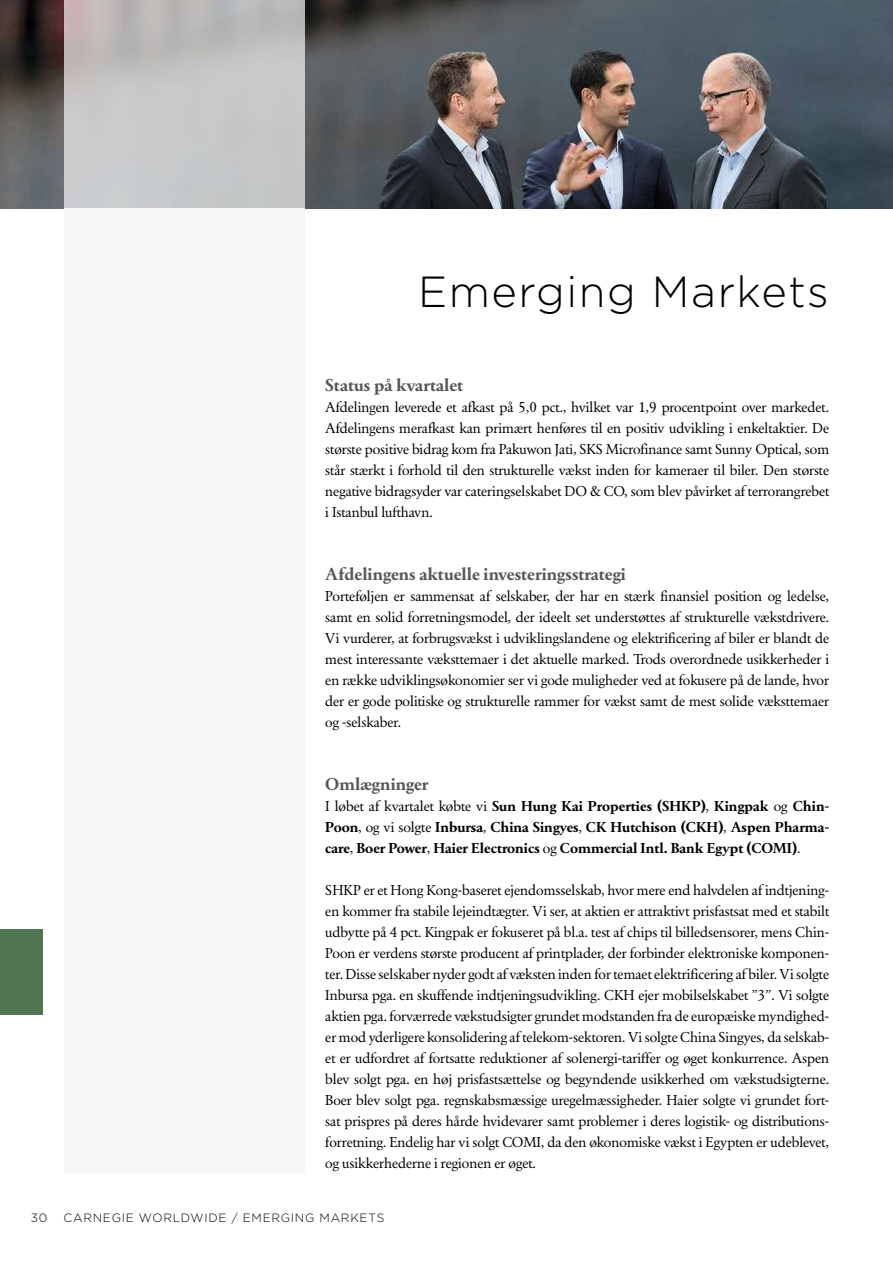
<style>
.page{position:relative;width:893px;height:1263px;background:#fff}
.page>*{position:absolute;margin:0;border:0;box-sizing:border-box;transform-origin:0 0}
.t1{font:300 43.5px "Gotham";letter-spacing:.035em;color:#000}
.t2{font:700 18px "Primo Serif";color:#575756}
.t3{font:15px/21px "Primo Serif";color:#000;text-align:justify}
.t4{font:700 15px/21px "Primo Serif";color:#000;text-align:justify}
.t5{font:300 12px "Gotham";letter-spacing:.06em;color:#000}
.s1{font-weight:400}
</style>
<div class="page">
<div style="left:0;top:929px;width:43px;height:85px;background:#4f7650"></div>
<img style="left:0;top:0;width:893px;height:208px">
<div style="left:64px;top:0;width:240px;height:208px;background:linear-gradient(to bottom,#bcb8b7,#cbced0)"></div>
<div style="left:64px;top:208px;width:240px;height:964px;background:#f6f6f6"></div>
<h1 class="t1" style="left:418px;top:264px;width:412px">Emerging Markets</h1>
<p class="t2" style="left:325px;top:374px;width:140px">Status på kvartalet</p>
<p class="t3" style="left:325px;top:396px;width:505px">Afdelingen leverede et afkast på 5,0 pct., hvilket var 1,9 procentpoint over markedet.<br>Afdelingens merafkast kan primært henføres til en positiv udvikling i enkeltaktier. De største positive bidrag kom fra Pakuwon Jati, SKS Microfinance samt Sunny Optical, som står stærkt i forhold til den strukturelle vækst inden for kameraer til biler. Den største negative bidragsyder var cateringselskabet DO &amp; CO, som blev påvirket af terrorangrebet i Istanbul lufthavn.</p>
<p class="t2" style="left:325px;top:563px;width:302px">Afdelingens aktuelle investeringsstrategi</p>
<p class="t3" style="left:325px;top:585px;width:505px">Porteføljen er sammensat af selskaber, der har en stærk finansiel position og ledelse, samt en solid forretningsmodel, der ideelt set understøttes af strukturelle vækstdrivere.<br>Vi vurderer, at forbrugsvækst i udviklingslandene og elektrificering af biler er blandt de mest interessante væksttemaer i det aktuelle marked. Trods overordnede usikkerheder i en række udviklingsøkonomier ser vi gode muligheder ved at fokusere på de lande, hvor der er gode politiske og strukturelle rammer for vækst samt de mest solide væksttemaer og -selskaber.</p>
<p class="t2" style="left:325px;top:773px;width:105px">Omlægninger</p>
<p class="t4" style="left:325px;top:796px;width:505px"><span class="s1">I løbet af kvartalet købte vi</span> Sun Hung Kai Properties (SHKP)<span class="s1">,</span> Kingpak <span class="s1">og</span> Chin-Poon<span class="s1">, og vi solgte</span> Inbursa<span class="s1">,</span> China Singyes<span class="s1">,</span> CK Hutchison (CKH)<span class="s1">,</span> Aspen Pharma&shy;care<span class="s1">,</span> Boer Power<span class="s1">,</span> Haier Electronics <span class="s1">og</span> Commercial Intl. Bank Egypt (COMI)<span class="s1">.</span></p>
<p class="t3" style="left:325px;top:879px;width:505px">SHKP er et Hong Kong-baseret ejendomsselskab, hvor mere end halvdelen af indtjening&shy;en kommer fra stabile lejeindtægter. Vi ser, at aktien er attraktivt prisfastsat med et stabilt udbytte på 4 pct. Kingpak er fokuseret på bl.a. test af chips til billedsensorer, mens Chin-Poon er verdens største producent af printplader, der forbinder elektroniske komponen&shy;ter. Disse selskaber nyder godt af væksten inden for temaet elektrificering af biler. Vi solgte Inbursa pga. en skuffende indtjeningsudvikling. CKH ejer mobilselskabet ”3”. Vi solgte aktien pga. forværrede vækstudsigter grundet modstanden fra de europæiske myndighed&shy;er mod yderligere konsolidering af telekom-sektoren. Vi solgte China Singyes, da selskab&shy;et er udfordret af fortsatte reduktioner af solenergi-tariffer og øget konkurrence. Aspen blev solgt pga. en høj prisfastsættelse og begyndende usikkerhed om vækstudsigterne.<br>Boer blev solgt pga. regnskabsmæssige uregelmæssigheder. Haier solgte vi grundet fort&shy;sat prispres på deres hårde hvidevarer samt problemer i deres logistik- og distributions&shy;forretning. Endelig har vi solgt COMI, da den økonomiske vækst i Egypten er udeblevet, og usikkerhederne i regionen er øget.</p>
<p class="t5" style="left:31px;top:1210px;width:18px">30</p>
<p class="t5" style="left:64px;top:1210px;width:322px">CARNEGIE WORLDWIDE / EMERGING MARKETS</p>
</div>
